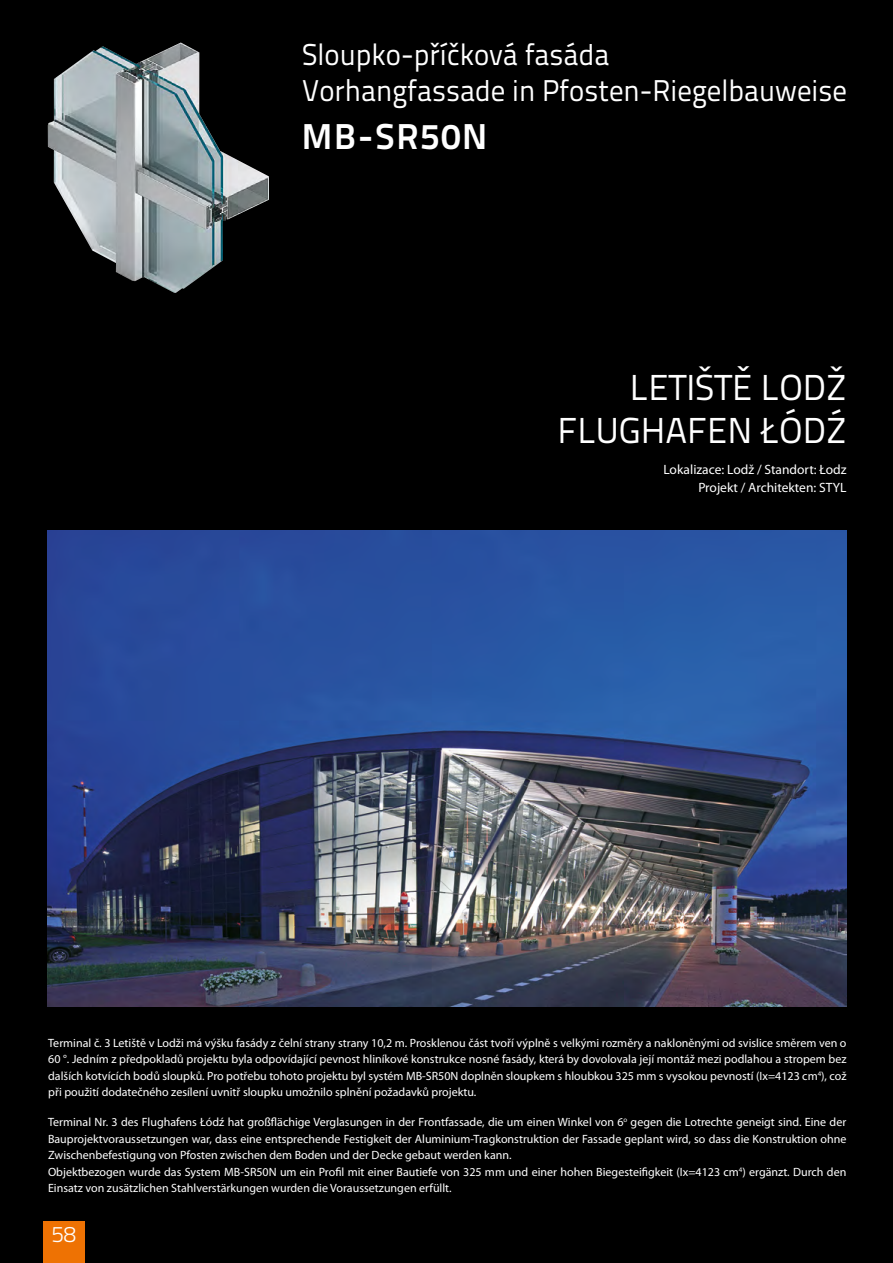
<style>
.page{position:relative;width:893px;height:1263px;background:#000}
.page>*{position:absolute;margin:0;border:0;box-sizing:border-box;transform-origin:0 0}
.t1{font:36px/43.2px "Titillium Text 22 L 400 wt";color:#fff;text-align:right}
.t2{font:36px "Titillium Text 22 L 800 wt";letter-spacing:.05em;color:#fff}
.t3{font:30px/36px "Titillium Text 22 L 400 wt";color:#fff;scale:.96 1}
.t4{font:22.5px "Titillium Text 22 L 250 wt";color:#fff}
.t5{font:13.5px/18px "Myriad Pro";color:#fff;text-align:right}
.t6{font:12px/16.5px "Myriad Pro";color:#fff;text-align:justify}
</style>
<div class="page">
<div style="left:43px;top:1221px;width:41px;height:42px;background:#ee7203"></div>
<img style="left:48px;top:530px;width:798px;height:477px">
<img style="left:48px;top:43px;width:221px;height:250px">
<h2 class="t3" style="left:302px;top:35px;width:569px">Sloupko-příčková fasáda<br>Vorhangfassade in Pfosten-Riegelbauweise</h2>
<h1 class="t2" style="left:302px;top:109px;width:187px">MB-SR50N</h1>
<h1 class="t1" style="left:557px;top:363px;width:291px">LETIŠTĚ LODŽ<br>FLUGHAFEN ŁÓDŹ</h1>
<p class="t5" style="left:663px;top:460px;width:185px">Lokalizace: Lodž / Standort: Łodz<br>Projekt / Architekten: STYL</p>
<p class="t6" style="left:48px;top:1034px;width:800px">Terminal č. 3 Letiště v Lodži má výšku fasády z čelní strany strany 10,2 m. Prosklenou část tvoří výplně s velkými rozměry a nakloněnými od svislice směrem ven o 60 °. Jedním z předpokladů projektu byla odpovídající pevnost hliníkové konstrukce nosné fasády, která by dovolovala její montáž mezi podlahou a stropem bez dalších kotvících bodů sloupků. Pro potřebu tohoto projektu byl systém MB-SR50N doplněn sloupkem s hloubkou 325 mm s vysokou pevností (Ix=4123 cm<sup>4</sup>), což při použití dodatečného zesílení uvnitř sloupku umožnilo splnění požadavků projektu.</p>
<p class="t6" style="left:48px;top:1114px;width:800px;text-align:left">Terminal Nr. 3 des Flughafens Łódź hat großflächige Verglasungen in der Frontfassade, die um einen Winkel von 6<sup>o</sup> gegen die Lotrechte geneigt sind. Eine der Bauprojektvoraussetzungen war, dass eine entsprechende Festigkeit der Aluminium-Tragkonstruktion der Fassade geplant wird, so dass die Konstruktion ohne Zwischenbefestigung von Pfosten zwischen dem Boden und der Decke gebaut werden kann.<br>Objektbezogen wurde das System MB-SR50N um ein Profil mit einer Bautiefe von 325 mm und einer hohen Biegesteifigkeit (Ix=4123 cm<sup>4</sup>) ergänzt. Durch den Einsatz von zusätzlichen Stahlverstärkungen wurden die Voraussetzungen erfüllt.</p>
<h3 class="t4" style="left:52px;top:1217px;width:25px">58</h3>
</div>
